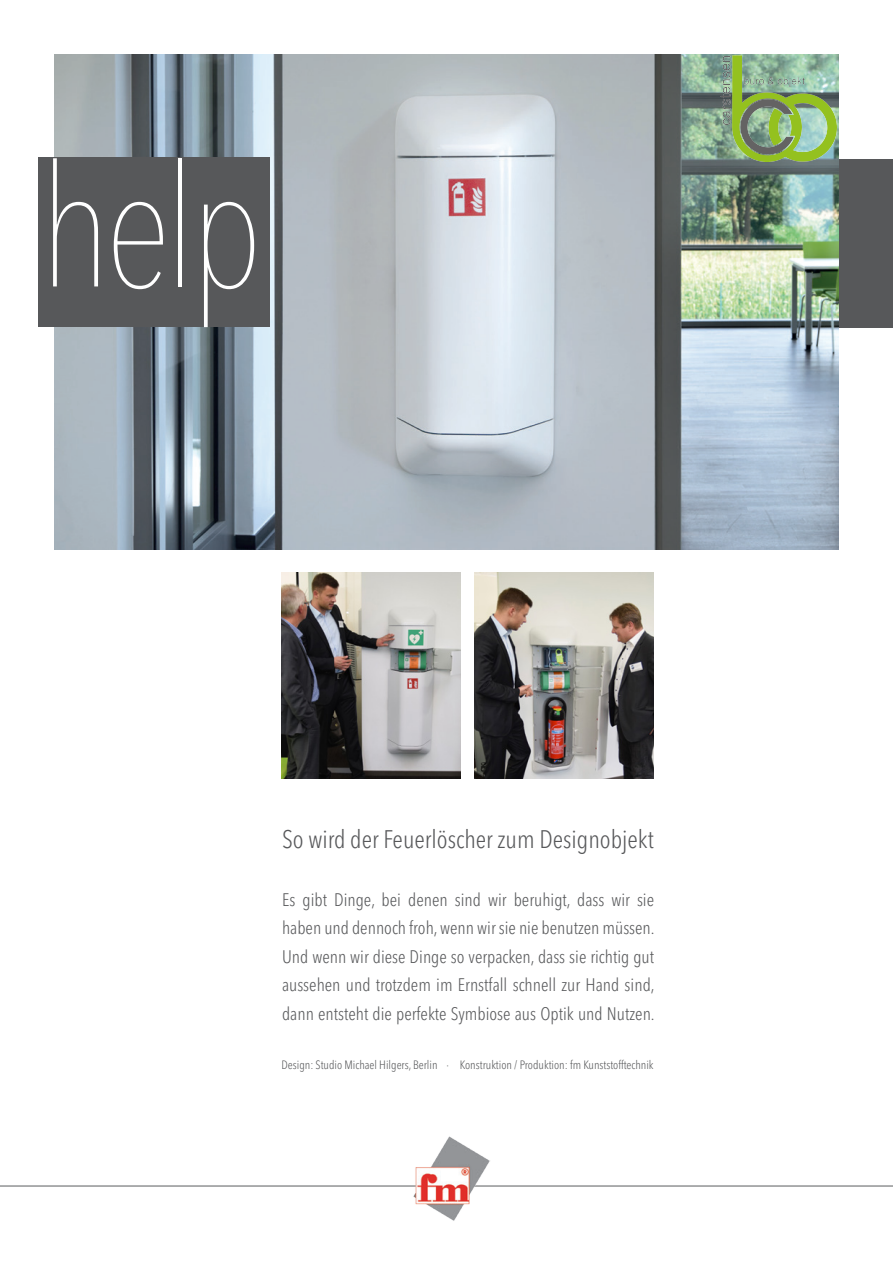
<style>
.page{position:relative;width:893px;height:1263px;background:#fff}
.page>*{position:absolute;margin:0;border:0;box-sizing:border-box;transform-origin:0 0}
.t1{font:200 169.5px "Avenir Next Condensed";color:#fff}
.t2{font:300 condensed 25.2px "Avenir Next LT Pro";color:#57585a}
.t3{font:300 condensed 18px/28.5px "Avenir Next LT Pro";color:#57585a;text-align:justify}
.t4{font:300 condensed 12px "Avenir Next LT Pro";color:#57585a}
</style>
<div class="page">
<div style="left:826px;top:159px;width:67px;height:168px;background:#57585a"></div>
<img style="left:54px;top:54px;width:785px;height:495px">
<div style="left:39px;top:158px;width:231px;height:169px;background:#57585a"></div>
<hr style="left:0;top:1185px;width:893px;height:1px;background:#6d6e71">
<img style="left:412px;top:1136px;width:78px;height:85px">
<img style="left:282px;top:572px;width:179px;height:206px">
<img style="left:475px;top:572px;width:179px;height:206px">
<img style="left:718px;top:55px;width:118px;height:107px">
<p class="t1" style="left:39px;top:126px;width:226px">help</p>
<p class="t2" style="left:282px;top:824px;width:373px">So wird der Feuerlöscher zum Designobjekt</p>
<p class="t3" style="left:282px;top:885px;width:374px">Es gibt Dinge, bei denen sind wir beruhigt, dass wir sie haben und dennoch froh, wenn wir sie nie benutzen müssen.<br>Und wenn wir diese Dinge so verpacken, dass sie richtig gut aussehen und trotzdem im Ernstfall schnell zur Hand sind, dann entsteht die perfekte Symbiose aus Optik und Nutzen.</p>
<p class="t4" style="left:281px;top:1058px;width:374px">Design: Studio Michael Hilgers, Berlin · Konstruktion / Produktion: fm Kunststofftechnik</p>
</div>
